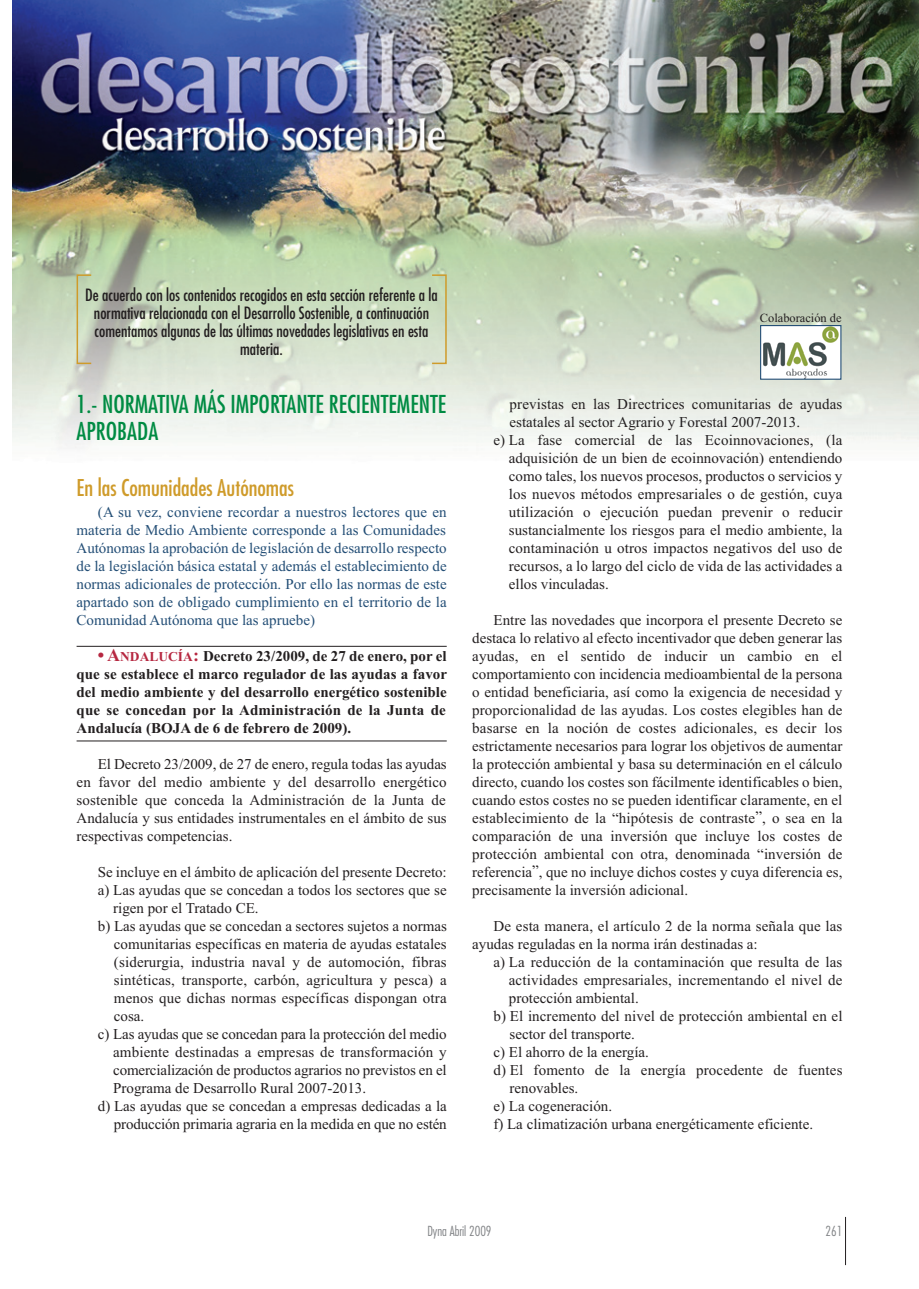
<style>
.page{position:relative;width:919px;height:1289px;background:#fff}
.page>*{position:absolute;margin:0;border:0;box-sizing:border-box;transform-origin:0 0}
.t1{font:condensed 24px/27px "Futura";color:#008b43}
.t2{font:condensed 22.5px "Futura";color:#cf9b2a}
.t3{font:condensed 16.5px/18px "Futura";color:#231f20;text-align:center}
.t4{font:15px/18px "Times New Roman";color:#231f20;text-align:justify}
.t5{font:15px/18px "Times New Roman";color:#234e76;text-align:justify}
.t6{font:700 15px/18px "Times New Roman";color:#231f20;text-align:justify}
.t7{font:300 condensed 13.5px "Futura";color:#808285}
.t8{font:12.45px "Times New Roman";color:#231f20}
.s1{font-size:18px;color:#b62841}
.s2{font-size:13.5px;color:#b62841}
</style>
<div class="page">
<img style="left:13px;top:0;width:905px;height:448px">
<hr style="left:845px;top:1216px;width:1px;height:48px;background:#231f20">
<hr style="left:77px;top:646px;width:369px;height:1px;background:#231f20">
<hr style="left:77px;top:740px;width:369px;height:1px;background:#231f20">
<div style="left:761px;top:326px;width:79px;height:52px;background:#fff"></div>
<img style="left:763px;top:327px;width:75px;height:51px">
<div style="left:760px;top:325px;width:81px;height:55px;border:1px solid #234e76"></div>
<div style="left:77px;top:274px;width:15px;height:90px;border:2px solid #cf9b2a"></div>
<div style="left:431px;top:274px;width:15px;height:90px;border:2px solid #cf9b2a"></div>
<p class="t3" style="left:85px;top:287px;width:354px">De acuerdo con los contenidos recogidos en esta sección referente a la normativa relacionada con el Desarrollo Sostenible, a continuación comentamos algunas de las últimas novedades legislativas en esta materia.</p>
<h1 class="t1" style="left:77px;top:392px;width:371px">1.- NORMATIVA MÁS IMPORTANTE RECIENTEMENTE<br>APROBADA</h1>
<h2 class="t2" style="left:77px;top:477px;width:219px">En las Comunidades Autónomas</h2>
<p class="t5" style="left:77px;top:504px;width:372px;text-indent:21px">(A su vez, conviene recordar a nuestros lectores que en materia de Medio Ambiente corresponde a las Comunidades Autónomas la aprobación de legislación de desarrollo respecto de la legislación básica estatal y además el establecimiento de normas adicionales de protección. Por ello las normas de este apartado son de obligado cumplimiento en el territorio de la Comunidad Autónoma que las apruebe)</p>
<p class="t6" style="left:77px;top:648px;width:372px;text-indent:21px"><span class="s1">• A</span><span class="s2">NDALUCÍA</span><span class="s1">:</span> Decreto 23/2009, de 27 de enero, por el que se establece el marco regulador de las ayudas a favor del medio ambiente y del desarrollo energético sostenible que se concedan por la Administración de la Junta de Andalucía (BOJA de 6 de febrero de 2009).</p>
<p class="t4" style="left:77px;top:756px;width:371px;text-indent:21px">El Decreto 23/2009, de 27 de enero, regula todas las ayudas en favor del medio ambiente y del desarrollo energético sostenible que conceda la Administración de la Junta de Andalucía y sus entidades instrumentales en el ámbito de sus respectivas competencias.</p>
<p class="t4" style="left:98px;top:864px;width:350px">Se incluye en el ámbito de aplicación del presente Decreto:</p>
<p class="t4" style="left:98px;top:882px;width:350px">a) Las ayudas que se concedan a todos los sectores que se</p>
<p class="t4" style="left:113px;top:900px;width:147px">rigen por el Tratado CE.</p>
<p class="t4" style="left:98px;top:918px;width:350px">b) Las ayudas que se concedan a sectores sujetos a normas</p>
<p class="t4" style="left:114px;top:936px;width:334px">comunitarias específicas en materia de ayudas estatales</p>
<p class="t4" style="left:114px;top:954px;width:334px">(siderurgia, industria naval y de automoción, fibras</p>
<p class="t4" style="left:114px;top:972px;width:334px">sintéticas, transporte, carbón, agricultura y pesca) a</p>
<p class="t4" style="left:114px;top:990px;width:334px">menos que dichas normas específicas dispongan otra</p>
<p class="t4" style="left:114px;top:1008px;width:32px">cosa.</p>
<p class="t4" style="left:98px;top:1026px;width:350px">c) Las ayudas que se concedan para la protección del medio</p>
<p class="t4" style="left:113px;top:1044px;width:335px">ambiente destinadas a empresas de transformación y</p>
<p class="t4" style="left:113px;top:1062px;width:335px">comercialización de productos agrarios no previstos en el</p>
<p class="t4" style="left:113px;top:1080px;width:254px">Programa de Desarrollo Rural 2007-2013.</p>
<p class="t4" style="left:98px;top:1098px;width:350px">d) Las ayudas que se concedan a empresas dedicadas a la</p>
<p class="t4" style="left:114px;top:1116px;width:334px">producción primaria agraria en la medida en que no estén</p>
<p class="t8" style="left:759px;top:313px;width:83px">Colaboración de</p>
<p class="t4" style="left:509px;top:396px;width:334px">previstas en las Directrices comunitarias de ayudas</p>
<p class="t4" style="left:509px;top:414px;width:292px">estatales al sector Agrario y Forestal 2007-2013.</p>
<p class="t4" style="left:493px;top:432px;width:350px">e) La fase comercial de las Ecoinnovaciones, (la</p>
<p class="t4" style="left:509px;top:450px;width:335px">adquisición de un bien de ecoinnovación) entendiendo</p>
<p class="t4" style="left:509px;top:468px;width:335px">como tales, los nuevos procesos, productos o servicios y</p>
<p class="t4" style="left:509px;top:486px;width:335px">los nuevos métodos empresariales o de gestión, cuya</p>
<p class="t4" style="left:509px;top:504px;width:335px">utilización o ejecución puedan prevenir o reducir</p>
<p class="t4" style="left:509px;top:522px;width:335px">sustancialmente los riesgos para el medio ambiente, la</p>
<p class="t4" style="left:509px;top:540px;width:335px">contaminación u otros impactos negativos del uso de</p>
<p class="t4" style="left:509px;top:558px;width:335px">recursos, a lo largo del ciclo de vida de las actividades a</p>
<p class="t4" style="left:509px;top:576px;width:101px">ellos vinculadas.</p>
<p class="t4" style="left:472px;top:612px;width:371px;text-indent:21px">Entre las novedades que incorpora el presente Decreto se destaca lo relativo al efecto incentivador que deben generar las ayudas, en el sentido de inducir un cambio en el comportamiento con incidencia medioambiental de la persona o entidad beneficiaria, así como la exigencia de necesidad y proporcionalidad de las ayudas. Los costes elegibles han de basarse en la noción de costes adicionales, es decir los estrictamente necesarios para lograr los objetivos de aumentar la protección ambiental y basa su determinación en el cálculo directo, cuando los costes son fácilmente identificables o bien, cuando estos costes no se pueden identificar claramente, en el establecimiento de la “hipótesis de contraste”, o sea en la comparación de una inversión que incluye los costes de protección ambiental con otra, denominada “inversión de referencia”, que no incluye dichos costes y cuya diferencia es, precisamente la inversión adicional.</p>
<p class="t4" style="left:472px;top:918px;width:371px;text-indent:21px">De esta manera, el artículo 2 de la norma señala que las ayudas reguladas en la norma irán destinadas a:</p>
<p class="t4" style="left:493px;top:954px;width:350px">a) La reducción de la contaminación que resulta de las</p>
<p class="t4" style="left:509px;top:972px;width:335px">actividades empresariales, incrementando el nivel de</p>
<p class="t4" style="left:509px;top:990px;width:131px">protección ambiental.</p>
<p class="t4" style="left:493px;top:1008px;width:350px">b) El incremento del nivel de protección ambiental en el</p>
<p class="t4" style="left:509px;top:1026px;width:127px">sector del transporte.</p>
<p class="t4" style="left:493px;top:1044px;width:157px">c) El ahorro de la energía.</p>
<p class="t4" style="left:493px;top:1062px;width:350px">d) El fomento de la energía procedente de fuentes</p>
<p class="t4" style="left:509px;top:1080px;width:70px">renovables.</p>
<p class="t4" style="left:493px;top:1098px;width:120px">e) La cogeneración.</p>
<p class="t4" style="left:493px;top:1116px;width:321px">f) La climatización urbana energéticamente eficiente.</p>
<p class="t7" style="left:427px;top:1225px;width:66px">Dyna Abril 2009</p>
<p class="t7" style="left:825px;top:1225px;width:18px">261</p>
</div>
